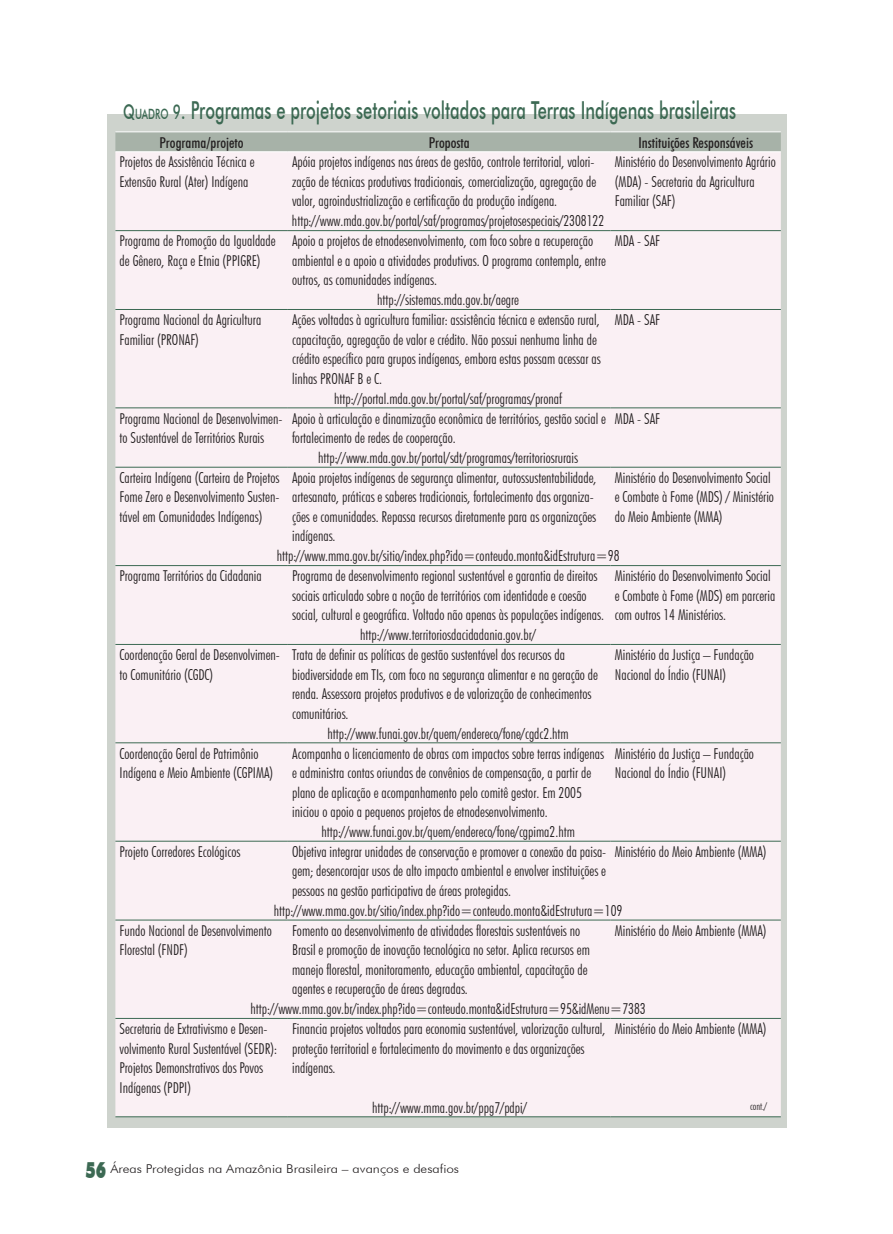
<style>
.page{position:relative;width:893px;height:1234px;background:#fff}
.page>*{position:absolute;margin:0;border:0;box-sizing:border-box;transform-origin:0 0}
.t1{font:500 24.75px "Futura BT";color:#3c6953;scale:.67 1}
.t2{font:300 condensed 15px/19.5px "Futura BT";color:#231f20}
.t3{font:500 condensed 15px "Futura BT";color:#231f20}
.t4{font:300 12.15px "Futura BT";color:#231f20;scale:1.11 1}
.t5{font:300 condensed 10.5px "Futura BT";color:#231f20}
.s1{font-size:20.25px}
.s2{font-size:14.1px}
.s3{font-weight:900;font-size:22.5px;color:#3c6953}
</style>
<div class="page">
<div style="left:107px;top:114px;width:680px;height:1013px;background:#ced3cd"></div>
<div style="left:115px;top:132px;width:666px;height:19px;background:#a7b2a8"></div>
<div style="left:115px;top:152px;width:666px;height:964px;background:#faf0f4"></div>
<hr style="left:115px;top:131px;width:173px;height:1px;background:#fff">
<hr style="left:288px;top:131px;width:323px;height:1px;background:#fff">
<hr style="left:611px;top:131px;width:170px;height:1px;background:#fff">
<hr style="left:115px;top:151px;width:173px;height:1px;background:#fff">
<hr style="left:288px;top:151px;width:323px;height:1px;background:#fff">
<hr style="left:611px;top:151px;width:170px;height:1px;background:#fff">
<hr style="left:115px;top:230px;width:173px;height:1px;background:#3c6953">
<hr style="left:288px;top:230px;width:323px;height:1px;background:#3c6953">
<hr style="left:611px;top:230px;width:170px;height:1px;background:#3c6953">
<hr style="left:115px;top:309px;width:173px;height:1px;background:#3c6953">
<hr style="left:288px;top:309px;width:323px;height:1px;background:#3c6953">
<hr style="left:611px;top:309px;width:170px;height:1px;background:#3c6953">
<hr style="left:115px;top:407px;width:173px;height:1px;background:#3c6953">
<hr style="left:288px;top:407px;width:323px;height:1px;background:#3c6953">
<hr style="left:611px;top:407px;width:170px;height:1px;background:#3c6953">
<hr style="left:115px;top:466px;width:173px;height:1px;background:#3c6953">
<hr style="left:288px;top:466px;width:323px;height:1px;background:#3c6953">
<hr style="left:611px;top:466px;width:170px;height:1px;background:#3c6953">
<hr style="left:115px;top:565px;width:173px;height:1px;background:#3c6953">
<hr style="left:288px;top:565px;width:323px;height:1px;background:#3c6953">
<hr style="left:611px;top:565px;width:170px;height:1px;background:#3c6953">
<hr style="left:115px;top:644px;width:173px;height:1px;background:#3c6953">
<hr style="left:288px;top:644px;width:323px;height:1px;background:#3c6953">
<hr style="left:611px;top:644px;width:170px;height:1px;background:#3c6953">
<hr style="left:115px;top:742px;width:173px;height:1px;background:#3c6953">
<hr style="left:288px;top:742px;width:323px;height:1px;background:#3c6953">
<hr style="left:611px;top:742px;width:170px;height:1px;background:#3c6953">
<hr style="left:115px;top:840px;width:173px;height:1px;background:#3c6953">
<hr style="left:288px;top:840px;width:323px;height:1px;background:#3c6953">
<hr style="left:611px;top:840px;width:170px;height:1px;background:#3c6953">
<hr style="left:115px;top:919px;width:173px;height:1px;background:#3c6953">
<hr style="left:288px;top:919px;width:323px;height:1px;background:#3c6953">
<hr style="left:611px;top:919px;width:170px;height:1px;background:#3c6953">
<hr style="left:115px;top:1017px;width:173px;height:1px;background:#3c6953">
<hr style="left:288px;top:1017px;width:323px;height:1px;background:#3c6953">
<hr style="left:611px;top:1017px;width:170px;height:1px;background:#3c6953">
<hr style="left:115px;top:1116px;width:173px;height:1px;background:#3c6953">
<hr style="left:288px;top:1116px;width:323px;height:1px;background:#3c6953">
<hr style="left:611px;top:1116px;width:170px;height:1px;background:#3c6953">
<h1 class="t1" style="left:123px;top:95px;width:916px"><span class="s1">Q</span><span class="s2">UADRO</span> <span class="s1">9</span>. Programas e projetos setoriais voltados para Terras Indígenas brasileiras</h1>
<p class="t3" style="left:160px;top:133px;width:86px">Programa/projeto</p>
<p class="t3" style="left:429px;top:133px;width:42px">Proposta</p>
<p class="t3" style="left:638px;top:133px;width:116px">Instituições Responsáveis</p>
<p class="t2" style="left:120px;top:152px;width:136px">Projetos de Assistência Técnica e<br>Extensão Rural (Ater) Indígena</p>
<p class="t2" style="left:292px;top:152px;width:306px;text-align:justify">Apóia projetos indígenas nas áreas de gestão, controle territorial, valori&shy;zação de técnicas produtivas tradicionais, comercialização, agregação de valor, agroindustrialização e certificação da produção indígena.</p>
<p class="t2" style="left:615px;top:152px;width:162px">Ministério do Desenvolvimento Agrário (MDA) - Secretaria da Agricultura<br>Familiar (SAF)</p>
<p class="t2" style="left:292px;top:211px;width:314px">http://www.mda.gov.br/portal/saf/programas/projetosespeciais/2308122</p>
<p class="t2" style="left:120px;top:231px;width:158px">Programa de Promoção da Igualdade de Gênero, Raça e Etnia (PPIGRE)</p>
<p class="t2" style="left:292px;top:231px;width:315px">Apoio a projetos de etnodesenvolvimento, com foco sobre a recuperação ambiental e a apoio a atividades produtivas. O programa contempla, entre outros, as comunidades indígenas.</p>
<p class="t2" style="left:615px;top:231px;width:47px">MDA - SAF</p>
<p class="t2" style="left:377px;top:290px;width:143px">http://sistemas.mda.gov.br/aegre</p>
<p class="t2" style="left:120px;top:310px;width:143px">Programa Nacional da Agricultura<br>Familiar (PRONAF)</p>
<p class="t2" style="left:292px;top:310px;width:310px">Ações voltadas à agricultura familiar: assistência técnica e extensão rural, capacitação, agregação de valor e crédito. Não possui nenhuma linha de crédito específico para grupos indígenas, embora estas possam acessar as linhas PRONAF B e C.</p>
<p class="t2" style="left:615px;top:310px;width:47px">MDA - SAF</p>
<p class="t2" style="left:334px;top:388px;width:229px">http://portal.mda.gov.br/portal/saf/programas/pronaf</p>
<p class="t2" style="left:120px;top:408px;width:164px">Programa Nacional de Desenvolvimen&shy;to Sustentável de Territórios Rurais</p>
<p class="t2" style="left:292px;top:408px;width:315px">Apoio à articulação e dinamização econômica de territórios, gestão social e fortalecimento de redes de cooperação.</p>
<p class="t2" style="left:615px;top:408px;width:47px">MDA - SAF</p>
<p class="t2" style="left:318px;top:447px;width:262px">http://www.mda.gov.br/portal/sdt/programas/territoriosrurais</p>
<p class="t2" style="left:120px;top:467px;width:161px;text-align:justify">Carteira Indígena (Carteira de Projetos Fome Zero e Desenvolvimento Susten&shy;tável em Comunidades Indígenas)</p>
<p class="t2" style="left:292px;top:467px;width:306px">Apoia projetos indígenas de segurança alimentar, autossustentabilidade, artesanato, práticas e saberes tradicionais, fortalecimento das organiza&shy;ções e comunidades. Repassa recursos diretamente para as organizações indígenas.</p>
<p class="t2" style="left:615px;top:467px;width:161px">Ministério do Desenvolvimento Social e Combate à Fome (MDS) / Ministério do Meio Ambiente (MMA)</p>
<p class="t2" style="left:277px;top:546px;width:344px">http://www.mma.gov.br/sitio/index.php?ido=conteudo.monta&amp;idEstrutura=98</p>
<p class="t2" style="left:120px;top:566px;width:144px">Programa Territórios da Cidadania</p>
<p class="t2" style="left:292px;top:566px;width:313px">Programa de desenvolvimento regional sustentável e garantia de direitos sociais articulado sobre a noção de territórios com identidade e coesão social, cultural e geográfica. Voltado não apenas às populações indígenas.</p>
<p class="t2" style="left:615px;top:566px;width:162px">Ministério do Desenvolvimento Social e Combate à Fome (MDS) em parceria com outros 14 Ministérios.</p>
<p class="t2" style="left:360px;top:625px;width:177px">http://www.territoriosdacidadania.gov.br/</p>
<p class="t2" style="left:120px;top:644px;width:162px">Coordenação Geral de Desenvolvimen&shy;to Comunitário (CGDC)</p>
<p class="t2" style="left:292px;top:644px;width:307px">Trata de definir as políticas de gestão sustentável dos recursos da biodiversidade em TIs, com foco na segurança alimentar e na geração de renda. Assessora projetos produtivos e de valorização de conhecimentos comunitários.</p>
<p class="t2" style="left:615px;top:644px;width:141px">Ministério da Justiça – Fundação<br>Nacional do Índio (FUNAI)</p>
<p class="t2" style="left:327px;top:723px;width:243px">http://www.funai.gov.br/quem/endereco/fone/cgdc2.htm</p>
<p class="t2" style="left:120px;top:743px;width:155px">Coordenação Geral de Patrimônio<br>Indígena e Meio Ambiente (CGPIMA)</p>
<p class="t2" style="left:292px;top:743px;width:313px">Acompanha o licenciamento de obras com impactos sobre terras indígenas e administra contas oriundas de convênios de compensação, a partir de plano de aplicação e acompanhamento pelo comitê gestor. Em 2005 iniciou o apoio a pequenos projetos de etnodesenvolvimento.</p>
<p class="t2" style="left:615px;top:743px;width:141px">Ministério da Justiça – Fundação<br>Nacional do Índio (FUNAI)</p>
<p class="t2" style="left:321px;top:821px;width:255px">http://www.funai.gov.br/quem/endereco/fone/cgpima2.htm</p>
<p class="t2" style="left:120px;top:841px;width:122px">Projeto Corredores Ecológicos</p>
<p class="t2" style="left:292px;top:841px;width:316px;text-align:justify">Objetiva integrar unidades de conservação e promover a conexão da paisa&shy;gem; desencorajar usos de alto impacto ambiental e envolver instituições e pessoas na gestão participativa de áreas protegidas.</p>
<p class="t2" style="left:615px;top:841px;width:153px">Ministério do Meio Ambiente (MMA)</p>
<p class="t2" style="left:274px;top:900px;width:350px">http://www.mma.gov.br/sitio/index.php?ido=conteudo.monta&amp;idEstrutura=109</p>
<p class="t2" style="left:120px;top:920px;width:154px">Fundo Nacional de Desenvolvimento<br>Florestal (FNDF)</p>
<p class="t2" style="left:292px;top:920px;width:299px">Fomento ao desenvolvimento de atividades florestais sustentáveis no Brasil e promoção de inovação tecnológica no setor. Aplica recursos em manejo florestal, monitoramento, educação ambiental, capacitação de agentes e recuperação de áreas degradas.</p>
<p class="t2" style="left:615px;top:920px;width:153px">Ministério do Meio Ambiente (MMA)</p>
<p class="t2" style="left:120px;top:998px;width:528px;text-indent:131px">http://www.mma.gov.br/index.php?ido=conteudo.monta&amp;idEstrutura=95&amp;idMenu=7383<br>Secretaria de Extrativismo e Desen-<br>volvimento Rural Sustentável (SEDR):<br>Projetos Demonstrativos dos Povos<br>Indígenas (PDPI)</p>
<p class="t2" style="left:292px;top:1018px;width:315px">Financia projetos voltados para economia sustentável, valorização cultural, proteção territorial e fortalecimento do movimento e das organizações indígenas.</p>
<p class="t2" style="left:615px;top:1018px;width:153px">Ministério do Meio Ambiente (MMA)</p>
<p class="t2" style="left:372px;top:1097px;width:156px">http://www.mma.gov.br/ppg7/pdpi/</p>
<p class="t5" style="left:750px;top:1100px;width:19px">cont./</p>
<p class="t4" style="left:85px;top:1161px;width:338px"><span class="s3">56</span> Áreas Protegidas na Amazônia Brasileira – avanços e desafios</p>
</div>
